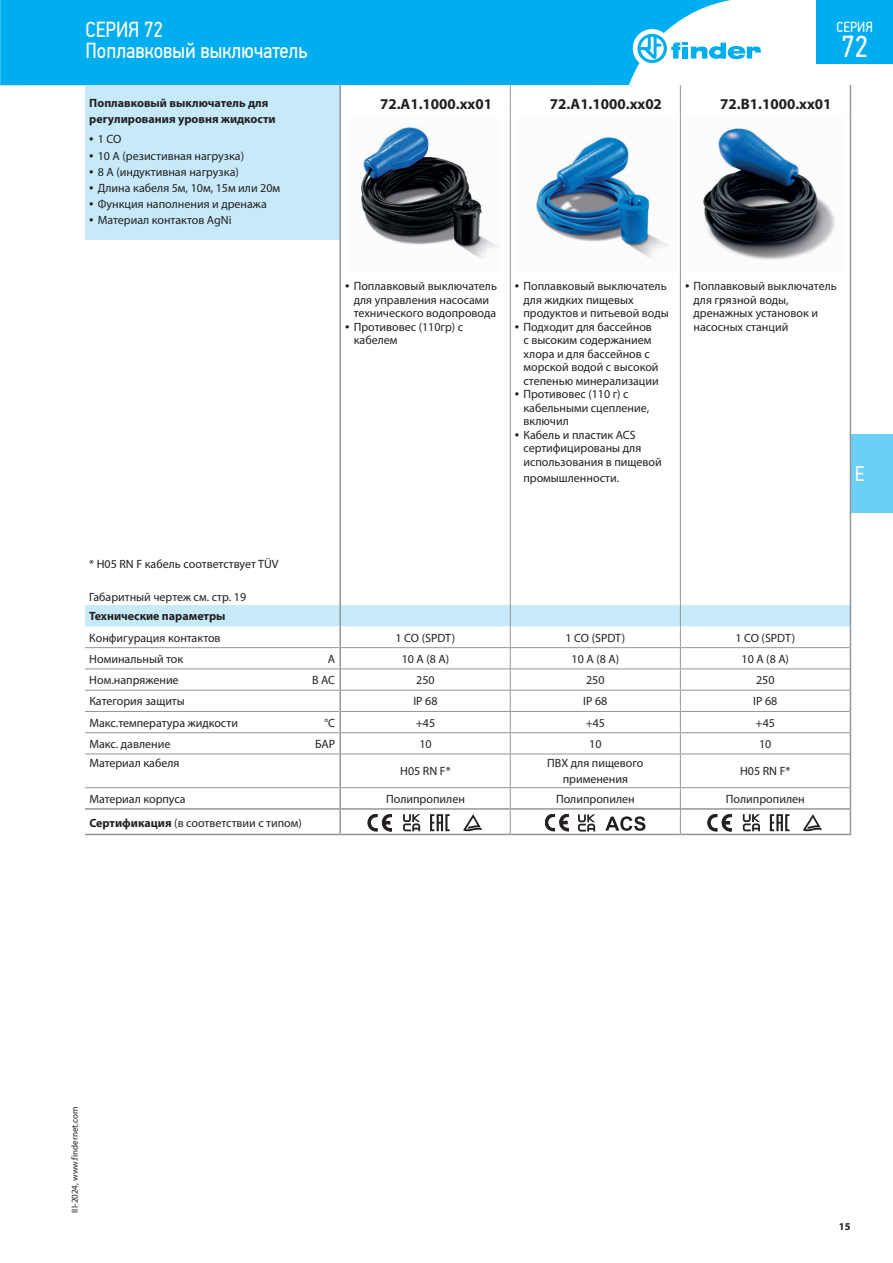
<style>
.page{position:relative;width:893px;height:1263px;background:#fff}
.page>*{position:absolute;margin:0;border:0;box-sizing:border-box;transform-origin:0 0}
.t1{font:30.3px "PF Din Text Cond Pro";color:#fff}
.t2{font:21.75px/21px "PF Din Text Cond Pro";color:#fff}
.t3{font:21px "PF Din Text Cond Pro";color:#fff}
.t4{font:700 15px "Myriad Pro";color:#231f20}
.t5{font:14.55px "PF Din Text Cond Pro";color:#fff}
.t6{font:12px/13.5px "Myriad Pro";color:#231f20}
.t7{font:700 12px/16.2px "Myriad Pro";color:#231f20}
.t8{font:700 10.5px "Myriad Pro";color:#231f20}
.t9{font:9px "Myriad Pro";color:#231f20}
.s1{font-size:15.75px}
.s2{font-weight:700}
</style>
<div class="page">
<div style="left:850px;top:434px;width:43px;height:78px;background:#6bcff6"></div>
<div style="left:0;top:0;width:731px;height:85px;background:#00aeef"></div>
<div style="left:633px;top:29px;width:38px;height:39px;background:#fff;border-radius:50%"></div>
<svg style="left:637px;top:34px;width:124px;height:29px"></svg>
<div style="left:816px;top:0;width:77px;height:64px;background:#00aeef"></div>
<div style="left:85px;top:85px;width:255px;height:155px;background:#c6eafa"></div>
<hr style="left:85px;top:787px;width:254px;height:1px;background:#939598">
<hr style="left:341px;top:787px;width:169px;height:1px;background:#939598">
<hr style="left:510px;top:787px;width:170px;height:1px;background:#939598">
<hr style="left:680px;top:787px;width:170px;height:1px;background:#939598">
<hr style="left:850px;top:754px;width:1px;height:34px;background:#939598">
<hr style="left:510px;top:754px;width:1px;height:33px;background:#939598">
<svg style="left:510px;top:788px;width:1px;height:46px"></svg>
<hr style="left:85px;top:808px;width:255px;height:2px;background:#939598">
<hr style="left:340px;top:808px;width:170px;height:2px;background:#939598">
<hr style="left:510px;top:808px;width:170px;height:2px;background:#939598">
<hr style="left:681px;top:808px;width:170px;height:2px;background:#939598">
<svg style="left:850px;top:788px;width:1px;height:46px"></svg>
<hr style="left:85px;top:834px;width:255px;height:1px;background:#939598">
<hr style="left:340px;top:834px;width:170px;height:1px;background:#939598">
<hr style="left:510px;top:834px;width:170px;height:1px;background:#939598">
<hr style="left:680px;top:834px;width:171px;height:1px;background:#939598">
<hr style="left:339px;top:754px;width:2px;height:34px;background:#939598">
<hr style="left:339px;top:788px;width:2px;height:20px;background:#939598">
<hr style="left:339px;top:810px;width:2px;height:24px;background:#939598">
<hr style="left:339px;top:370px;width:2px;height:235px;background:#939598">
<svg style="left:510px;top:85px;width:1px;height:28px"></svg>
<hr style="left:510px;top:113px;width:1px;height:164px;background:#939598">
<hr style="left:510px;top:277px;width:1px;height:93px;background:#939598">
<hr style="left:510px;top:370px;width:1px;height:235px;background:#939598">
<svg style="left:850px;top:85px;width:1px;height:28px"></svg>
<hr style="left:850px;top:113px;width:1px;height:164px;background:#939598">
<hr style="left:850px;top:277px;width:1px;height:93px;background:#939598">
<hr style="left:850px;top:370px;width:1px;height:235px;background:#939598">
<svg style="left:339px;top:85px;width:2px;height:28px"></svg>
<hr style="left:339px;top:113px;width:2px;height:164px;background:#939598">
<hr style="left:339px;top:277px;width:2px;height:93px;background:#939598">
<svg style="left:680px;top:85px;width:1px;height:28px"></svg>
<hr style="left:680px;top:113px;width:1px;height:164px;background:#939598">
<hr style="left:680px;top:277px;width:1px;height:93px;background:#939598">
<hr style="left:680px;top:370px;width:1px;height:235px;background:#939598">
<svg style="left:85px;top:605px;width:766px;height:149px"></svg>
<hr style="left:680px;top:754px;width:1px;height:33px;background:#939598">
<svg style="left:680px;top:788px;width:1px;height:46px"></svg>
<img style="left:360px;top:126px;width:139px;height:133px">
<img style="left:536px;top:135px;width:134px;height:123px">
<img style="left:702px;top:128px;width:133px;height:132px">
<svg style="left:403px;top:814px;width:17px;height:17px"></svg>
<svg style="left:368px;top:814px;width:24px;height:17px"></svg>
<svg style="left:430px;top:814px;width:20px;height:17px"></svg>
<svg style="left:463px;top:814px;width:19px;height:17px"></svg>
<svg style="left:578px;top:814px;width:17px;height:17px"></svg>
<svg style="left:545px;top:814px;width:24px;height:17px"></svg>
<svg style="left:605px;top:816px;width:40px;height:15px"></svg>
<svg style="left:743px;top:814px;width:17px;height:17px"></svg>
<svg style="left:708px;top:814px;width:23px;height:17px"></svg>
<svg style="left:770px;top:814px;width:19px;height:17px"></svg>
<svg style="left:803px;top:814px;width:19px;height:17px"></svg>
<h2 class="t2" style="left:85px;top:19px;width:223px">СЕРИЯ 72<br>Поплавковый выключатель</h2>
<p class="t7" style="left:89px;top:94px;width:188px">Поплавковый выключатель для регулирования уровня жидкости</p>
<p class="t6" style="left:89px;top:132px;width:34px"><span class="s1">•</span> 1 CO</p>
<p class="t6" style="left:89px;top:149px;width:156px"><span class="s1">•</span> 10 A (резистивная нагрузка)</p>
<p class="t6" style="left:89px;top:165px;width:151px"><span class="s1">•</span> 8 A (индуктивная нагрузка)</p>
<p class="t6" style="left:89px;top:181px;width:192px"><span class="s1">•</span> Длина кабеля 5м, 10м, 15м или 20м</p>
<p class="t6" style="left:89px;top:197px;width:179px"><span class="s1">•</span> Функция наполнения и дренажа</p>
<p class="t6" style="left:89px;top:213px;width:144px"><span class="s1">•</span> Материал контактов AgNi</p>
<p class="t5" style="left:837px;top:19px;width:38px">СЕРИЯ</p>
<h1 class="t1" style="left:841px;top:28px;width:28px">72</h1>
<p class="t4" style="left:380px;top:94px;width:114px">72.A1.1000.xx01</p>
<p class="t4" style="left:550px;top:94px;width:114px">72.A1.1000.xx02</p>
<p class="t4" style="left:720px;top:94px;width:113px">72.B1.1000.xx01</p>
<p class="t6" style="left:354px;top:279px;width:145px;text-indent:-9px"><span class="s1">•</span> Поплавковый выключатель для управления насосами технического водопровода</p>
<p class="t6" style="left:354px;top:320px;width:111px;text-indent:-9px"><span class="s1">•</span> Противовес (110гр) с кабелем</p>
<p class="t6" style="left:523px;top:279px;width:147px;text-indent:-9px"><span class="s1">•</span> Поплавковый выключатель для жидких пищевых продуктов и питьевой воды</p>
<p class="t6" style="left:523px;top:320px;width:137px;text-indent:-9px"><span class="s1">•</span> Подходит для бассейнов с высоким содержанием хлора и для бассейнов с морской водой с высокой степенью минерализации</p>
<p class="t6" style="left:523px;top:387px;width:127px;text-indent:-9px"><span class="s1">•</span> Противовес (110 г) с кабельными сцепление, включил</p>
<p class="t6" style="left:523px;top:428px;width:140px;text-indent:-9px"><span class="s1">•</span> Кабель и пластик ACS сертифицированы для использования в пищевой</p>
<p class="t6" style="left:523px;top:471px;width:97px">промышленности.</p>
<p class="t6" style="left:693px;top:279px;width:145px;text-indent:-9px"><span class="s1">•</span> Поплавковый выключатель для грязной воды, дренажных установок и насосных станций</p>
<h3 class="t3" style="left:855px;top:461px;width:11px">E</h3>
<p class="t6" style="left:89px;top:557px;width:191px">* H05 RN F кабель соответствует TÜV</p>
<p class="t6" style="left:89px;top:590px;width:158px">Габаритный чертеж см. стр. 19</p>
<p class="t7" style="left:89px;top:608px;width:138px">Технические параметры</p>
<p class="t6" style="left:89px;top:630px;width:133px">Конфигурация контактов</p>
<p class="t6" style="left:396px;top:630px;width:61px">1 CO (SPDT)</p>
<p class="t6" style="left:565px;top:630px;width:61px">1 CO (SPDT)</p>
<p class="t6" style="left:735px;top:630px;width:61px">1 CO (SPDT)</p>
<p class="t6" style="left:89px;top:652px;width:95px">Номинальный ток</p>
<p class="t6" style="left:328px;top:652px;width:9px">A</p>
<p class="t6" style="left:402px;top:652px;width:49px">10 A (8 A)</p>
<p class="t6" style="left:572px;top:652px;width:49px">10 A (8 A)</p>
<p class="t6" style="left:741px;top:652px;width:49px">10 A (8 A)</p>
<p class="t6" style="left:89px;top:673px;width:91px">Ном.напряжение</p>
<p class="t6" style="left:312px;top:673px;width:25px">B AC</p>
<p class="t6" style="left:416px;top:673px;width:20px">250</p>
<p class="t6" style="left:586px;top:673px;width:20px">250</p>
<p class="t6" style="left:756px;top:673px;width:20px">250</p>
<p class="t6" style="left:89px;top:694px;width:97px">Категория защиты</p>
<p class="t6" style="left:413px;top:694px;width:26px">IP 68</p>
<p class="t6" style="left:583px;top:694px;width:26px">IP 68</p>
<p class="t6" style="left:753px;top:694px;width:26px">IP 68</p>
<p class="t6" style="left:89px;top:716px;width:150px">Макс.температура жидкости</p>
<p class="t6" style="left:324px;top:716px;width:12px">°C</p>
<p class="t6" style="left:416px;top:716px;width:21px">+45</p>
<p class="t6" style="left:586px;top:716px;width:21px">+45</p>
<p class="t6" style="left:756px;top:716px;width:21px">+45</p>
<p class="t6" style="left:89px;top:737px;width:83px">Макс. давление</p>
<p class="t6" style="left:315px;top:737px;width:22px">БАР</p>
<p class="t6" style="left:419px;top:737px;width:14px">10</p>
<p class="t6" style="left:589px;top:737px;width:14px">10</p>
<p class="t6" style="left:759px;top:737px;width:14px">10</p>
<p class="t6" style="left:89px;top:756px;width:92px">Материал кабеля</p>
<p class="t6" style="left:400px;top:764px;width:52px">H05 RN F*</p>
<p class="t6" style="left:547px;top:755px;width:98px;line-height:16.2px;text-align:center">ПВХ для пищевого применения</p>
<p class="t6" style="left:740px;top:764px;width:52px">H05 RN F*</p>
<p class="t6" style="left:89px;top:792px;width:98px">Материал корпуса</p>
<p class="t6" style="left:386px;top:792px;width:80px">Полипропилен</p>
<p class="t6" style="left:556px;top:792px;width:80px">Полипропилен</p>
<p class="t6" style="left:726px;top:792px;width:80px">Полипропилен</p>
<p class="t6" style="left:89px;top:816px;width:214px"><span class="s2">Сертификация</span> (в соответствии с типом)</p>
<p class="t9" style="left:69px;top:1213px;width:108px;rotate:-90deg">III-2024, www.findernet.com</p>
<p class="t8" style="left:839px;top:1219px;width:13px">15</p>
</div>
